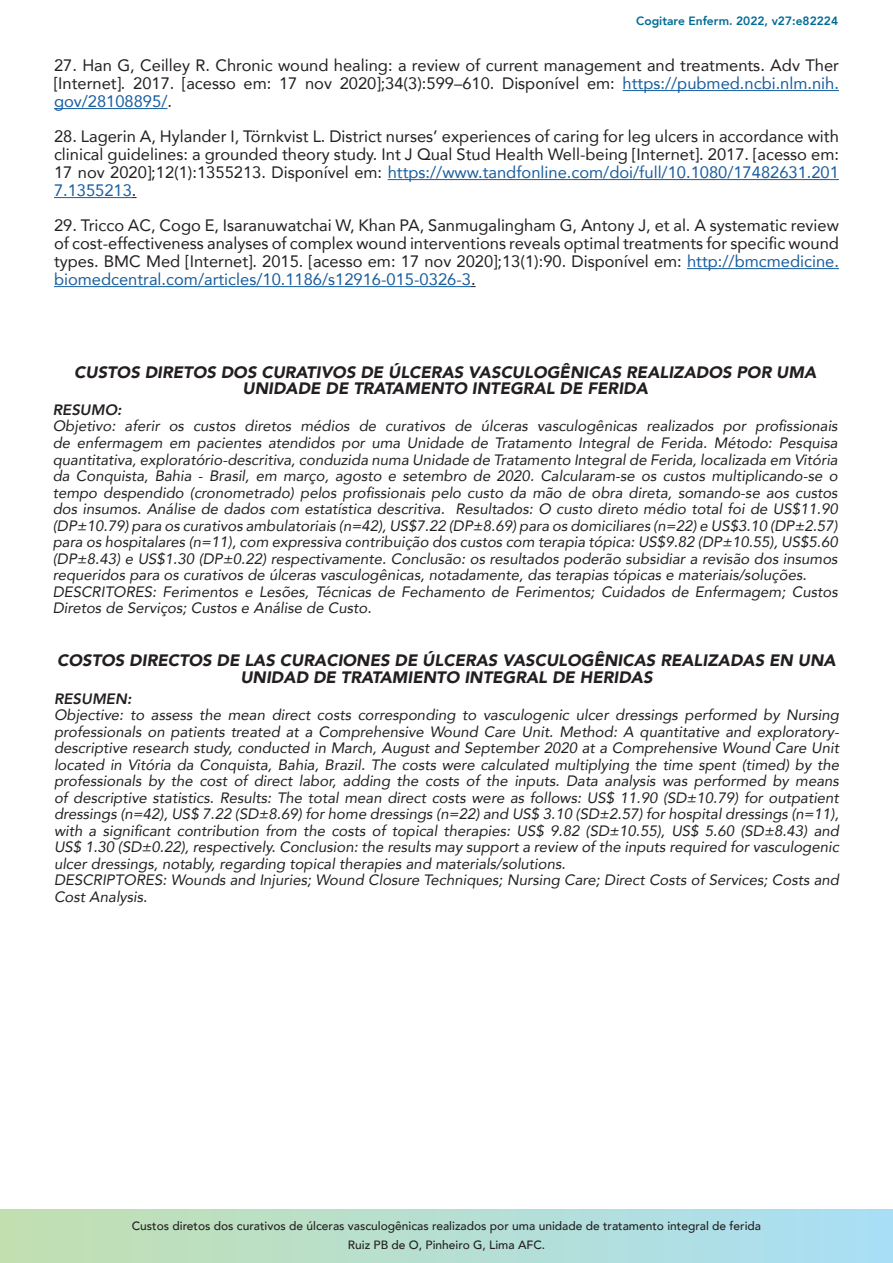
<style>
.page{position:relative;width:893px;height:1263px;background:#fff}
.page>*{position:absolute;margin:0;border:0;box-sizing:border-box;transform-origin:0 0}
.TEXTO{font:16.5px/18px "Avenir";color:#231f20;text-align:justify}
.t1{font:italic 900 16.5px/16.5px "Avenir";color:#231f20;text-align:center}
.TEXTO-2{font:italic 15px/16.5px "Avenir";color:#231f20;text-align:justify}
.t2{font:italic 800 15px "Avenir";color:#231f20}
.t3{font:500 12px/18.6px "Avenir";color:#231f20;text-align:center}
.t4{font:800 12px "Avenir";color:#006c95}
.s1{color:#175d9e}
</style>
<div class="page">
<svg style="left:0;top:1209px;width:893px;height:54px;background:#b6dfd2"></svg>
<hr style="left:623px;top:90px;width:216px;height:1px;background:#175d9e">
<hr style="left:54px;top:108px;width:113px;height:1px;background:#175d9e">
<hr style="left:388px;top:179px;width:451px;height:1px;background:#175d9e">
<hr style="left:54px;top:197px;width:78px;height:1px;background:#175d9e">
<hr style="left:687px;top:268px;width:152px;height:1px;background:#175d9e">
<hr style="left:54px;top:286px;width:417px;height:1px;background:#175d9e">
<p class="t4" style="left:636px;top:10px;width:203px">Cogitare Enferm. 2022, v27:e82224</p>
<p class="TEXTO" style="left:54px;top:55px;width:786px">27. Han G, Ceilley R. Chronic wound healing: a review of current management and treatments. Adv Ther [Internet]. 2017. [acesso em: 17 nov 2020];34(3):599–610. Disponível em: <span class="s1">https://pubmed.ncbi.nlm.nih. gov/28108895/</span>.</p>
<p class="TEXTO" style="left:54px;top:126px;width:786px">28. Lagerin A, Hylander I, Törnkvist L. District nurses’ experiences of caring for leg ulcers in accordance with clinical guidelines: a grounded theory study. Int J Qual Stud Health Well-being [Internet]. 2017. [acesso em:<br>17 nov 2020];12(1):1355213. Disponível em: <span class="s1">https://www.tandfonline.com/doi/full/10.1080/17482631.201<br>7.1355213</span>.</p>
<p class="TEXTO" style="left:54px;top:215px;width:786px">29. Tricco AC, Cogo E, Isaranuwatchai W, Khan PA, Sanmugalingham G, Antony J, et al. A systematic review of cost-effectiveness analyses of complex wound interventions reveals optimal treatments for specific wound types. BMC Med [Internet]. 2015. [acesso em: 17 nov 2020];13(1):90. Disponível em: <span class="s1">http://bmcmedicine. biomedcentral.com/articles/10.1186/s12916-015-0326-3</span>.</p>
<p class="t1" style="left:74px;top:364px;width:744px">CUSTOS DIRETOS DOS CURATIVOS DE ÚLCERAS VASCULOGÊNICAS REALIZADOS POR UMA<br>UNIDADE DE TRATAMENTO INTEGRAL DE FERIDA</p>
<p class="t2" style="left:53px;top:401px;width:70px">RESUMO:</p>
<p class="TEXTO-2" style="left:53px;top:418px;width:786px">Objetivo: aferir os custos diretos médios de curativos de úlceras vasculogênicas realizados por profissionais de enfermagem em pacientes atendidos por uma Unidade de Tratamento Integral de Ferida. Método: Pesquisa quantitativa, exploratório-descritiva, conduzida numa Unidade de Tratamento Integral de Ferida, localizada em Vitória da Conquista, Bahia - Brasil, em março, agosto e setembro de 2020. Calcularam-se os custos multiplicando-se o tempo despendido (cronometrado) pelos profissionais pelo custo da mão de obra direta, somando-se aos custos dos insumos. Análise de dados com estatística descritiva. Resultados: O custo direto médio total foi de US$11.90 (DP±10.79) para os curativos ambulatoriais (n=42), US$7.22 (DP±8.69) para os domiciliares (n=22) e US$3.10 (DP±2.57) para os hospitalares (n=11), com expressiva contribuição dos custos com terapia tópica: US$9.82 (DP±10.55), US$5.60 (DP±8.43) e US$1.30 (DP±0.22) respectivamente. Conclusão: os resultados poderão subsidiar a revisão dos insumos requeridos para os curativos de úlceras vasculogênicas, notadamente, das terapias tópicas e materiais/soluções.</p>
<p class="TEXTO-2" style="left:53px;top:583px;width:786px">DESCRITORES: Ferimentos e Lesões, Técnicas de Fechamento de Ferimentos; Cuidados de Enfermagem; Custos<br>Diretos de Serviços; Custos e Análise de Custo.</p>
<p class="t1" style="left:57px;top:652px;width:780px">COSTOS DIRECTOS DE LAS CURACIONES DE ÚLCERAS VASCULOGÊNICAS REALIZADAS EN UNA<br>UNIDAD DE TRATAMIENTO INTEGRAL DE HERIDAS</p>
<p class="t2" style="left:54px;top:690px;width:79px">RESUMEN:</p>
<p class="TEXTO-2" style="left:54px;top:707px;width:786px">Objective: to assess the mean direct costs corresponding to vasculogenic ulcer dressings performed by Nursing professionals on patients treated at a Comprehensive Wound Care Unit. Method: A quantitative and exploratory&shy;descriptive research study, conducted in March, August and September 2020 at a Comprehensive Wound Care Unit located in Vitória da Conquista, Bahia, Brazil. The costs were calculated multiplying the time spent (timed) by the professionals by the cost of direct labor, adding the costs of the inputs. Data analysis was performed by means of descriptive statistics. Results: The total mean direct costs were as follows: US$ 11.90 (SD±10.79) for outpatient dressings (n=42), US$ 7.22 (SD±8.69) for home dressings (n=22) and US$ 3.10 (SD±2.57) for hospital dressings (n=11), with a significant contribution from the costs of topical therapies: US$ 9.82 (SD±10.55), US$ 5.60 (SD±8.43) and US$ 1.30 (SD±0.22), respectively. Conclusion: the results may support a review of the inputs required for vasculogenic ulcer dressings, notably, regarding topical therapies and materials/solutions.</p>
<p class="TEXTO-2" style="left:54px;top:872px;width:786px">DESCRIPTORES: Wounds and Injuries; Wound Closure Techniques; Nursing Care; Direct Costs of Services; Costs and<br>Cost Analysis.</p>
<p class="t3" style="left:132px;top:1216px;width:631px">Custos diretos dos curativos de úlceras vasculogênicas realizados por uma unidade de tratamento integral de ferida<br>Ruiz PB de O, Pinheiro G, Lima AFC.</p>
</div>
